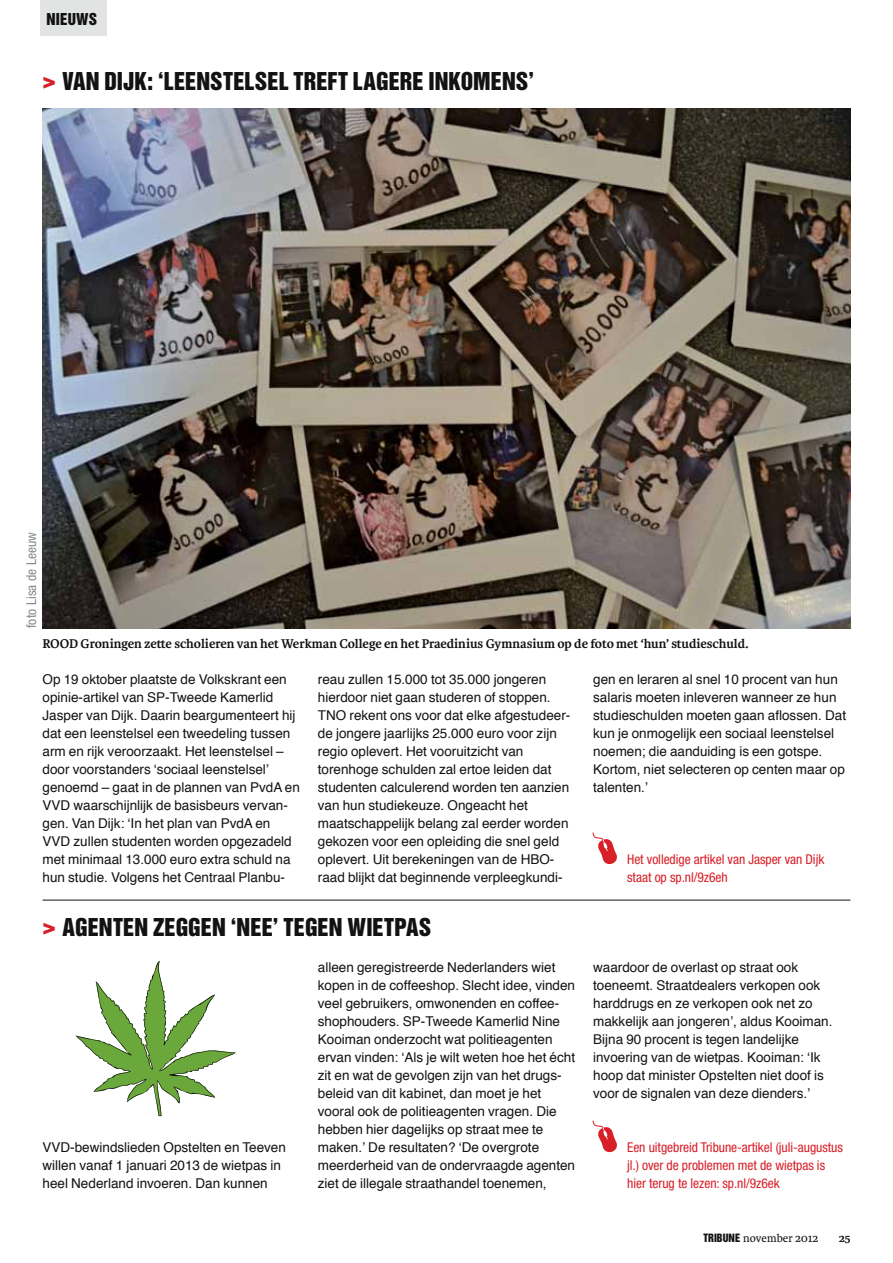
<style>
.page{position:relative;width:893px;height:1263px;background:#fff}
.page>*{position:absolute;margin:0;border:0;box-sizing:border-box;transform-origin:0 0}
.t1{font:22.5px "Helvetica Inserat LT Std";color:#121212}
.t2{font:15px "Helvetica Inserat LT Std";letter-spacing:.01em;color:#121212}
.t3{font:13.5px/18px "Helvetica";color:#121212}
.t4{font:condensed 13.5px/18px "Helvetica Neue LT Std";letter-spacing:-.005em;color:#d81f27}
.t5{font:700 13.5px "Karmina";letter-spacing:-.005em;color:#121212}
.t6{font:condensed 13.5px "Helvetica Neue LT Std";letter-spacing:.01em;color:#888a8a}
.t7{font:12px "Karmina";color:#121212}
.t8{font:700 12px "Karmina";color:#121212}
.s1{color:#d81f27}
.s2{font-family:"Helvetica Inserat LT Std";font-size:10.5px}
</style>
<div class="page">
<div style="left:40px;top:0;width:66px;height:36px;background:#e2e4e4"></div>
<svg style="left:592px;top:1120px;width:25px;height:33px"></svg>
<svg style="left:76px;top:961px;width:160px;height:155px"></svg>
<hr style="left:43px;top:900px;width:807px;height:1px;background:#121212">
<img style="left:43px;top:108px;width:807px;height:520px">
<svg style="left:592px;top:832px;width:25px;height:32px"></svg>
<p class="t2" style="left:46px;top:10px;width:52px">NIEUWS</p>
<h1 class="t1" style="left:43px;top:68px;width:493px"><span class="s1">&gt;&gt;</span> VAN DIJK: ‘LEENSTELSEL TREFT LAGERE INKOMENS’</h1>
<p class="t6" style="left:24px;top:628px;width:98px;rotate:-90deg">foto Lisa de Leeuw</p>
<p class="t5" style="left:43px;top:636px;width:708px">ROOD Groningen zette scholieren van het Werkman College en het Praedinius Gymnasium op de foto met ‘hun’ studieschuld.</p>
<p class="t3" style="left:593px;top:671px;width:254px">gen en leraren al snel 10 procent van hun salaris moeten inleveren wanneer ze hun studieschulden moeten gaan aflossen. Dat kun je onmogelijk een sociaal leenstelsel noemen; die aanduiding is een gotspe.<br>Kortom, niet selecteren op centen maar op talenten.’</p>
<p class="t3" style="left:43px;top:671px;width:259px">Op 19 oktober plaatste de Volkskrant een opinie-artikel van SP-Tweede Kamerlid Jasper van Dijk. Daarin beargumenteert hij dat een leenstelsel een tweedeling tussen arm en rijk veroorzaakt. Het leenstelsel – door voorstanders ‘sociaal leenstelsel’ genoemd – gaat in de plannen van PvdA en VVD waarschijnlijk de basisbeurs vervan&shy;gen. Van Dijk: ‘In het plan van PvdA en VVD zullen studenten worden opgezadeld met minimaal 13.000 euro extra schuld na hun studie. Volgens het Centraal Planbu-</p>
<p class="t3" style="left:318px;top:671px;width:254px">reau zullen 15.000 tot 35.000 jongeren hierdoor niet gaan studeren of stoppen.<br>TNO rekent ons voor dat elke afgestudeer&shy;de jongere jaarlijks 25.000 euro voor zijn regio oplevert. Het vooruitzicht van torenhoge schulden zal ertoe leiden dat studenten calculerend worden ten aanzien van hun studiekeuze. Ongeacht het maatschappelijk belang zal eerder worden gekozen voor een opleiding die snel geld oplevert. Uit berekeningen van de HBO&shy;raad blijkt dat beginnende verpleegkundi-</p>
<p class="t4" style="left:627px;top:850px;width:199px">Het volledige artikel van Jasper van Dijk staat op sp.nl/9z6eh</p>
<h1 class="t1" style="left:43px;top:914px;width:390px"><span class="s1">&gt;&gt;</span> AGENTEN ZEGGEN ‘NEE’ TEGEN WIETPAS</h1>
<p class="t3" style="left:43px;top:1139px;width:245px">VVD-bewindslieden Opstelten en Teeven willen vanaf 1 januari 2013 de wietpas in heel Nederland invoeren. Dan kunnen</p>
<p class="t3" style="left:318px;top:959px;width:259px">alleen geregistreerde Nederlanders wiet kopen in de coffeeshop. Slecht idee, vinden veel gebruikers, omwonenden en coffee&shy;shophouders. SP-Tweede Kamerlid Nine Kooiman onderzocht wat politieagenten ervan vinden: ‘Als je wilt weten hoe het écht zit en wat de gevolgen zijn van het drugs&shy;beleid van dit kabinet, dan moet je het vooral ook de politieagenten vragen. Die hebben hier dagelijks op straat mee te maken.’ De resultaten? ‘De overgrote meerderheid van de ondervraagde agenten ziet de illegale straathandel toenemen,</p>
<p class="t3" style="left:593px;top:959px;width:241px">waardoor de overlast op straat ook toeneemt. Straatdealers verkopen ook harddrugs en ze verkopen ook net zo makkelijk aan jongeren’, aldus Kooiman.<br>Bijna 90 procent is tegen landelijke invoering van de wietpas. Kooiman: ‘Ik hoop dat minister Opstelten niet doof is voor de signalen van deze dienders.’</p>
<p class="t4" style="left:627px;top:1138px;width:217px">Een uitgebreid Tribune-artikel (juli-augustus jl.) over de problemen met de wietpas is hier terug te lezen: sp.nl/9z6ek</p>
<p class="t7" style="left:703px;top:1231px;width:116px"><span class="s2">TRIBUNE</span> november 2012</p>
<p class="t8" style="left:839px;top:1231px;width:13px">25</p>
</div>
